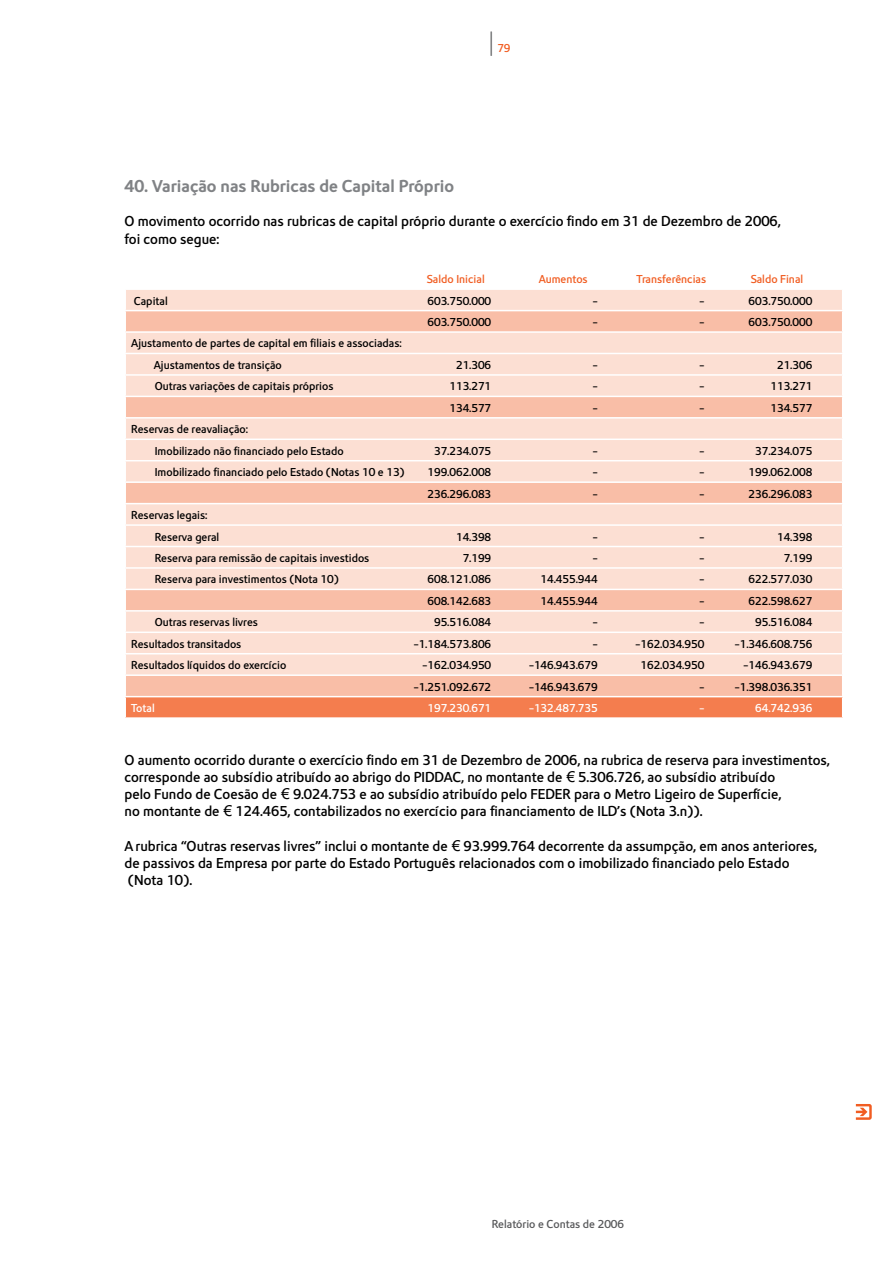
<style>
.page{position:relative;width:893px;height:1263px;background:#fff}
.page>*{position:absolute;margin:0;border:0;box-sizing:border-box;transform-origin:0 0}
.t1{font:18px "Metrolis Negro";color:#808285}
.t2{font:15px/17.2px "Metrolis Redondo";color:#000}
.t3{font:12px/21.5px "Metrolis Redondo";color:#000}
.t4{font:12px "Metrolis Redondo";color:#f15d22}
.t5{font:12px "Metrolis Redondo";color:#fff}
.t6{font:12px "Metrolis Redondo";color:#58595b}
.s1{font-size:24px;color:#58595b}
.s2{font-family:"Arial"}
</style>
<div class="page">
<svg style="left:856px;top:1104px;width:16px;height:16px"></svg>
<div style="left:126px;top:290px;width:716px;height:20px;background:#fcdfd3"></div>
<svg style="left:126px;top:311px;width:716px;height:385px;background:#fbd6c7"></svg>
<div style="left:125px;top:697px;width:718px;height:21px;background:#f47d4e"></div>
<hr style="left:124px;top:331px;width:719px;height:2px;background:#fff">
<hr style="left:124px;top:353px;width:719px;height:1px;background:#fff">
<hr style="left:124px;top:374px;width:719px;height:2px;background:#fff">
<hr style="left:124px;top:396px;width:719px;height:1px;background:#fff">
<hr style="left:124px;top:417px;width:719px;height:2px;background:#fff">
<hr style="left:124px;top:438px;width:719px;height:2px;background:#fff">
<hr style="left:124px;top:460px;width:719px;height:1px;background:#fff">
<hr style="left:124px;top:481px;width:719px;height:2px;background:#fff">
<hr style="left:124px;top:503px;width:719px;height:1px;background:#fff">
<hr style="left:124px;top:524px;width:719px;height:2px;background:#fff">
<hr style="left:124px;top:546px;width:719px;height:1px;background:#fff">
<hr style="left:124px;top:567px;width:719px;height:2px;background:#fff">
<hr style="left:124px;top:589px;width:719px;height:1px;background:#fff">
<hr style="left:124px;top:610px;width:719px;height:2px;background:#fff">
<hr style="left:124px;top:631px;width:719px;height:2px;background:#fff">
<hr style="left:124px;top:653px;width:719px;height:1px;background:#fff">
<hr style="left:124px;top:674px;width:719px;height:2px;background:#fff">
<hr style="left:124px;top:697px;width:2px;height:20px;background:#fff">
<svg style="left:842px;top:311px;width:1px;height:406px"></svg>
<hr style="left:124px;top:717px;width:719px;height:2px;background:#fff">
<p class="t4" style="left:486px;top:42px;width:26px"><span class="s1">|</span>79</p>
<h1 class="t1" style="left:124px;top:176px;width:331px">40. Variação nas Rubricas de Capital Próprio</h1>
<p class="t2" style="left:124px;top:213px;width:658px">O movimento ocorrido nas rubricas de capital próprio durante o exercício findo em 31 de Dezembro de 2006, foi como segue:</p>
<p class="t4" style="left:427px;top:272px;width:59px">Saldo Inicial</p>
<p class="t4" style="left:539px;top:272px;width:51px">Aumentos</p>
<p class="t4" style="left:636px;top:272px;width:71px">Transferências</p>
<p class="t4" style="left:751px;top:272px;width:54px">Saldo Final</p>
<p class="t3" style="left:134px;top:290px;width:35px">Capital</p>
<p class="t3" style="left:427px;top:290px;width:65px">603.750.000</p>
<p class="t3" style="left:593px;top:290px;width:6px">-</p>
<p class="t3" style="left:699px;top:290px;width:6px">-</p>
<p class="t3" style="left:748px;top:290px;width:65px">603.750.000</p>
<p class="t3" style="left:427px;top:311px;width:65px">603.750.000</p>
<p class="t3" style="left:593px;top:311px;width:6px">-</p>
<p class="t3" style="left:699px;top:311px;width:6px">-</p>
<p class="t3" style="left:748px;top:311px;width:65px">603.750.000</p>
<p class="t3" style="left:154px;top:333px;width:249px;text-indent:-23px">Ajustamento de partes de capital em filiais e associadas:<br>Ajustamentos de transição</p>
<p class="t3" style="left:456px;top:354px;width:37px">21.306</p>
<p class="t3" style="left:593px;top:354px;width:6px">-</p>
<p class="t3" style="left:699px;top:354px;width:6px">-</p>
<p class="t3" style="left:777px;top:354px;width:37px">21.306</p>
<p class="t3" style="left:155px;top:376px;width:180px">Outras variações de capitais próprios</p>
<p class="t3" style="left:449px;top:376px;width:43px">113.271</p>
<p class="t3" style="left:593px;top:376px;width:6px">-</p>
<p class="t3" style="left:699px;top:376px;width:6px">-</p>
<p class="t3" style="left:770px;top:376px;width:43px">113.271</p>
<p class="t3" style="left:449px;top:397px;width:43px">134.577</p>
<p class="t3" style="left:593px;top:397px;width:6px">-</p>
<p class="t3" style="left:699px;top:397px;width:6px">-</p>
<p class="t3" style="left:770px;top:397px;width:43px">134.577</p>
<p class="t3" style="left:155px;top:418px;width:190px;text-indent:-24px">Reservas de reavaliação:<br>Imobilizado não financiado pelo Estado</p>
<p class="t3" style="left:434px;top:440px;width:59px">37.234.075</p>
<p class="t3" style="left:593px;top:440px;width:6px">-</p>
<p class="t3" style="left:699px;top:440px;width:6px">-</p>
<p class="t3" style="left:755px;top:440px;width:59px">37.234.075</p>
<p class="t3" style="left:155px;top:461px;width:251px">Imobilizado financiado pelo Estado (Notas 10 e 13)</p>
<p class="t3" style="left:427px;top:461px;width:65px">199.062.008</p>
<p class="t3" style="left:593px;top:461px;width:6px">-</p>
<p class="t3" style="left:699px;top:461px;width:6px">-</p>
<p class="t3" style="left:748px;top:461px;width:65px">199.062.008</p>
<p class="t3" style="left:427px;top:483px;width:65px">236.296.083</p>
<p class="t3" style="left:593px;top:483px;width:6px">-</p>
<p class="t3" style="left:699px;top:483px;width:6px">-</p>
<p class="t3" style="left:748px;top:483px;width:65px">236.296.083</p>
<p class="t3" style="left:155px;top:504px;width:66px;text-indent:-24px">Reservas legais:<br>Reserva geral</p>
<p class="t3" style="left:456px;top:526px;width:37px">14.398</p>
<p class="t3" style="left:593px;top:526px;width:6px">-</p>
<p class="t3" style="left:699px;top:526px;width:6px">-</p>
<p class="t3" style="left:777px;top:526px;width:37px">14.398</p>
<p class="t3" style="left:155px;top:547px;width:216px">Reserva para remissão de capitais investidos</p>
<p class="t3" style="left:463px;top:547px;width:30px">7.199</p>
<p class="t3" style="left:593px;top:547px;width:6px">-</p>
<p class="t3" style="left:699px;top:547px;width:6px">-</p>
<p class="t3" style="left:784px;top:547px;width:30px">7.199</p>
<p class="t3" style="left:155px;top:569px;width:186px">Reserva para investimentos (Nota 10)</p>
<p class="t3" style="left:427px;top:569px;width:65px">608.121.086</p>
<p class="t3" style="left:541px;top:569px;width:59px">14.455.944</p>
<p class="t3" style="left:699px;top:569px;width:6px">-</p>
<p class="t3" style="left:748px;top:569px;width:65px">622.577.030</p>
<p class="t3" style="left:427px;top:590px;width:65px">608.142.683</p>
<p class="t3" style="left:541px;top:590px;width:59px">14.455.944</p>
<p class="t3" style="left:699px;top:590px;width:6px">-</p>
<p class="t3" style="left:748px;top:590px;width:65px">622.598.627</p>
<p class="t3" style="left:155px;top:611px;width:105px">Outras reservas livres</p>
<p class="t3" style="left:434px;top:611px;width:59px">95.516.084</p>
<p class="t3" style="left:593px;top:611px;width:6px">-</p>
<p class="t3" style="left:699px;top:611px;width:6px">-</p>
<p class="t3" style="left:755px;top:611px;width:59px">95.516.084</p>
<p class="t3" style="left:131px;top:633px;width:112px">Resultados transitados</p>
<p class="t3" style="left:414px;top:633px;width:79px">-1.184.573.806</p>
<p class="t3" style="left:593px;top:633px;width:6px">-</p>
<p class="t3" style="left:636px;top:633px;width:70px">-162.034.950</p>
<p class="t3" style="left:735px;top:633px;width:79px">-1.346.608.756</p>
<p class="t3" style="left:131px;top:654px;width:157px">Resultados líquidos do exercício</p>
<p class="t3" style="left:423px;top:654px;width:70px">-162.034.950</p>
<p class="t3" style="left:529px;top:654px;width:70px">-146.943.679</p>
<p class="t3" style="left:640px;top:654px;width:65px">162.034.950</p>
<p class="t3" style="left:744px;top:654px;width:70px">-146.943.679</p>
<p class="t3" style="left:414px;top:676px;width:79px">-1.251.092.672</p>
<p class="t3" style="left:529px;top:676px;width:70px">-146.943.679</p>
<p class="t3" style="left:699px;top:676px;width:6px">-</p>
<p class="t3" style="left:735px;top:676px;width:79px">-1.398.036.351</p>
<p class="t5" style="left:131px;top:701px;width:25px">Total</p>
<p class="t5" style="left:427px;top:701px;width:65px">197.230.671</p>
<p class="t5" style="left:529px;top:701px;width:70px">-132.487.735</p>
<p class="t5" style="left:699px;top:701px;width:6px">-</p>
<p class="t5" style="left:755px;top:701px;width:59px">64.742.936</p>
<p class="t2" style="left:124px;top:751px;width:707px">O aumento ocorrido durante o exercício findo em 31 de Dezembro de 2006, na rubrica de reserva para investimentos, corresponde ao subsídio atribuído ao abrigo do PIDDAC, no montante de <span class="s2">€</span> 5.306.726, ao subsídio atribuído<br>pelo Fundo de Coesão de <span class="s2">€</span> 9.024.753 e ao subsídio atribuído pelo FEDER para o Metro Ligeiro de Superfície,<br>no montante de <span class="s2">€</span> 124.465, contabilizados no exercício para financiamento de ILD’s (Nota 3.n)).</p>
<p class="t2" style="left:124px;top:837px;width:694px">A rubrica “Outras reservas livres” inclui o montante de <span class="s2">€</span> 93.999.764 decorrente da assumpção, em anos anteriores, de passivos da Empresa por parte do Estado Português relacionados com o imobilizado financiado pelo Estado (Nota 10).</p>
<p class="t6" style="left:492px;top:1217px;width:134px">Relatório e Contas de 2006</p>
</div>
